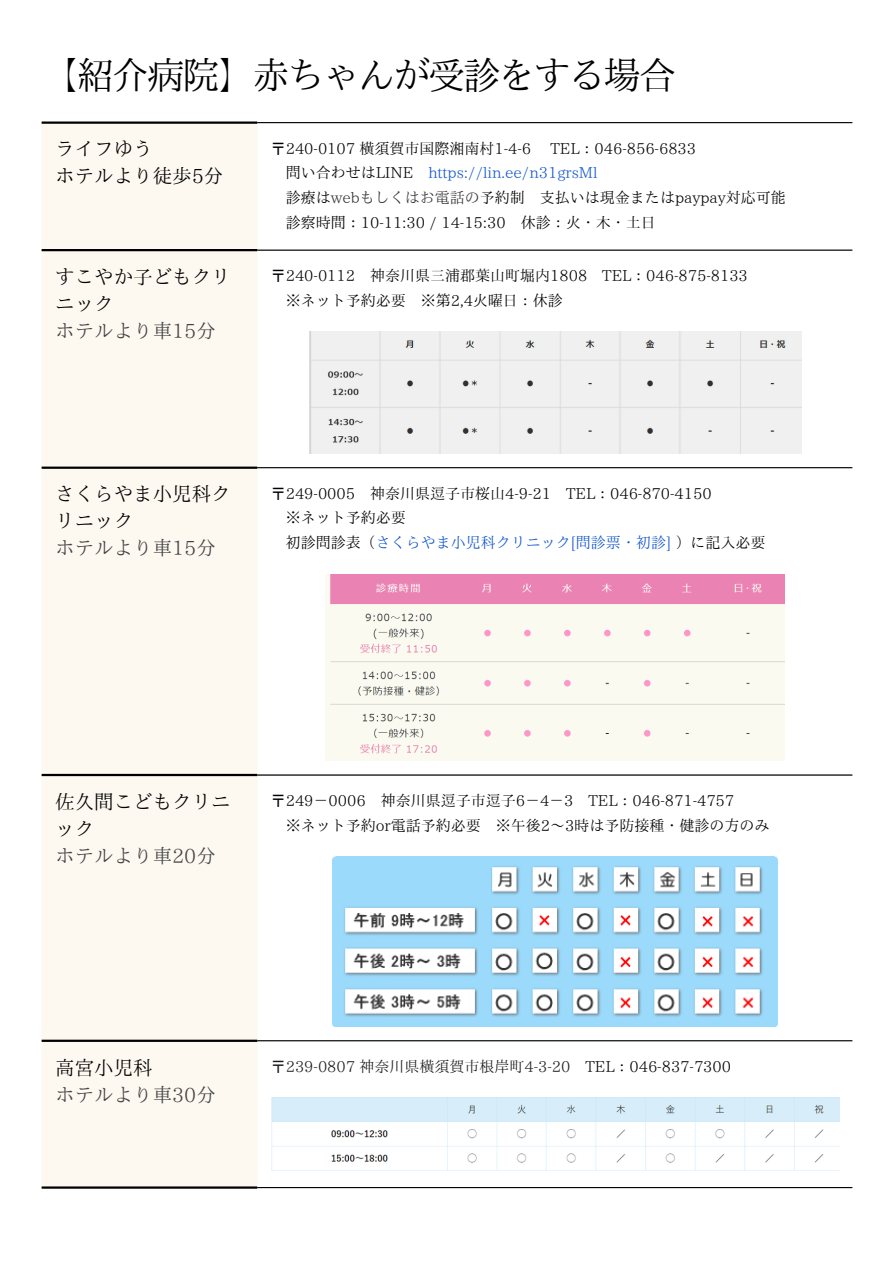
<style>
.page{position:relative;width:894px;height:1263px;background:#fff}
.page>*{position:absolute;margin:0;border:0;box-sizing:border-box;transform-origin:0 0}
.t1{font:37.5px "IP Aex Mincho";letter-spacing:-.065em;color:#000}
.t2{font:19.5px/27px "IP Aex Mincho";color:#000}
.t3{font:19.5px/27px "IP Aex Mincho";color:#444}
.t4{font:15px/24.8px "IP Aex Mincho";color:#000}
.t5{font:15px "IP Aex Mincho";color:#1b1b1b}
.s1{color:#15c}
.s2{color:#333}
.s3{color:#444}
.s4{color:#000}
</style>
<div class="page">
<div style="left:42px;top:124px;width:215px;height:1062px;background:#fdf9f1"></div>
<div style="left:309px;top:332px;width:491px;height:121px;background:#f0f0f0"></div>
<img style="left:326px;top:574px;width:458px;height:187px">
<img style="left:332px;top:856px;width:445px;height:170px">
<img style="left:271px;top:1098px;width:568px;height:73px">
<hr style="left:257px;top:122px;width:595px;height:1px;background:#000">
<hr style="left:257px;top:250px;width:595px;height:1px;background:#000">
<hr style="left:257px;top:467px;width:595px;height:1px;background:#000">
<hr style="left:257px;top:774px;width:595px;height:1px;background:#000">
<hr style="left:257px;top:1040px;width:595px;height:1px;background:#000">
<hr style="left:257px;top:1187px;width:595px;height:1px;background:#000">
<hr style="left:42px;top:122px;width:215px;height:2px;background:#000">
<hr style="left:42px;top:249px;width:215px;height:2px;background:#000">
<hr style="left:42px;top:467px;width:215px;height:2px;background:#000">
<hr style="left:42px;top:774px;width:215px;height:2px;background:#000">
<hr style="left:42px;top:1040px;width:215px;height:2px;background:#000">
<hr style="left:42px;top:1186px;width:215px;height:3px;background:#000">
<h2 class="t1" style="left:42px;top:56px;width:636px">【紹介病院】赤ちゃんが受診をする場合</h2>
<p class="t2" style="left:55px;top:135px;width:170px">ライフゆう<br>ホテルより徒歩5分</p>
<p class="t4" style="left:271px;top:135px;width:262px">〒240-0107 横須賀市国際湘南村1-4-6</p>
<p class="t4" style="left:286px;top:135px;width:501px;text-indent:265px">TEL：046-856-6833<br>問い合わせはLINE <span class="s1">https://lin.ee/n31grsMl<br></span>診療は<span class="s2">webもしくはお電話の</span>予約制 支払いは現金またはpaypay対応可能診察時間：10-11:30 / 14-15:30 休診：火・木・土日</p>
<p class="t2" style="left:55px;top:263px;width:177px">すこやか子どもクリニック<br><span class="s3">ホテルより車15分</span></p>
<p class="t4" style="left:286px;top:263px;width:463px;text-indent:-15px">〒240-0112 神奈川県三浦郡葉山町堀内1808 TEL：046-875-8133 ※ネット予約必要 ※第2,4火曜日：休診</p>
<p class="t2" style="left:55px;top:481px;width:177px">さくらやま小児科クリニック<br><span class="s3">ホテルより車15分</span></p>
<p class="t4" style="left:286px;top:481px;width:481px;text-indent:-15px">〒249-0005 神奈川県逗子市桜山4-9-21 TEL：046-870-4150<br>※ネット予約必要<br>初診問診表（<span class="s1">さくらやま小児科クリニック[問診票・初診]</span> ）に記入必要</p>
<p class="t2" style="left:55px;top:788px;width:177px">佐久間こどもクリニック<br><span class="s3">ホテルより車20分</span></p>
<p class="t4" style="left:286px;top:788px;width:485px;text-indent:-15px">〒249－0006 神奈川県逗子市逗子6－4－3 TEL：046-871-4757<br>※ネット予約or電話予約必要 ※午後2～3時は予防接種・健診の方のみ</p>
<p class="t3" style="left:55px;top:1054px;width:162px"><span class="s4">高宮小児科<br></span>ホテルより車30分</p>
<p class="t5" style="left:271px;top:1058px;width:461px">〒239-0807 神奈川県横須賀市根岸町4-3-20 <span class="s4">TEL：046-837-7300</span></p>
</div>
